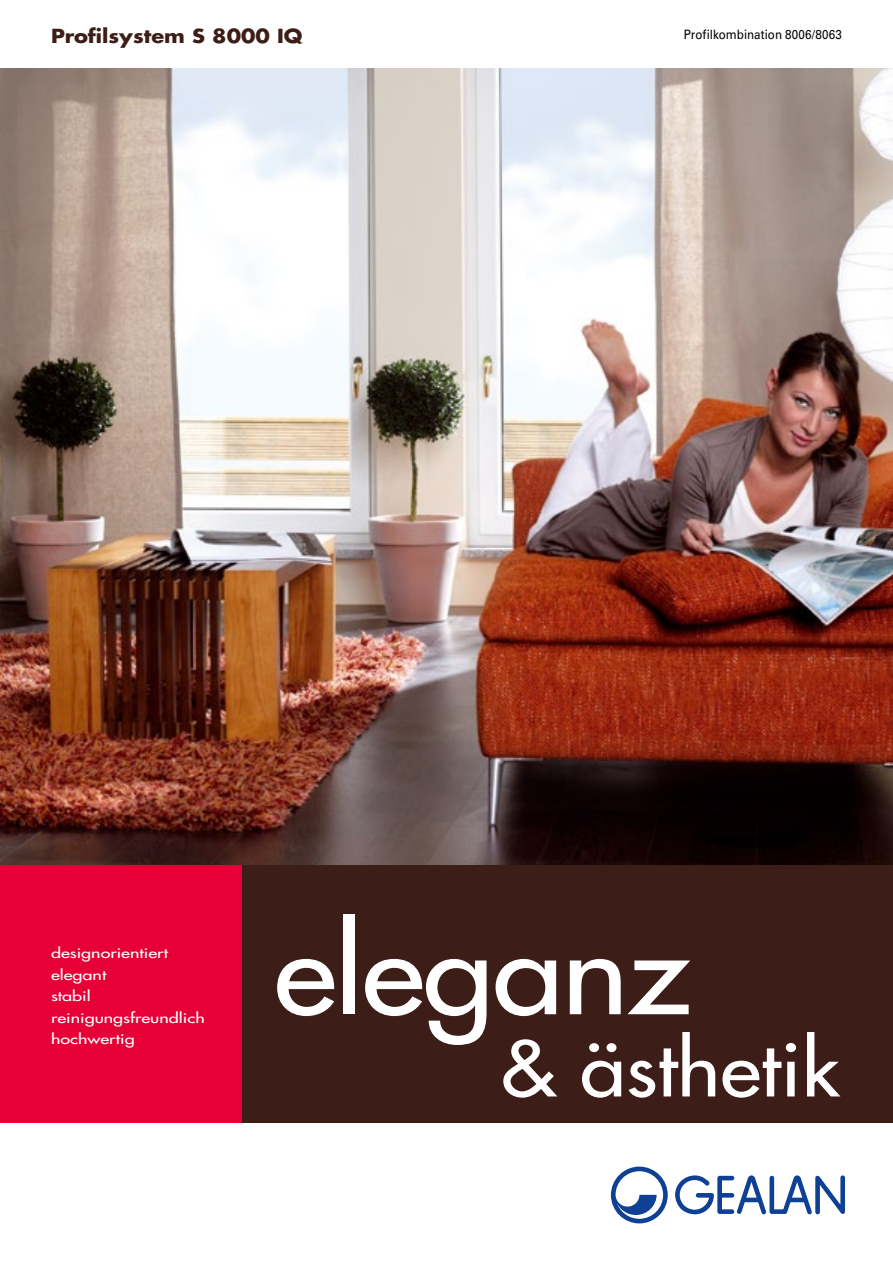
<style>
.page{position:relative;width:893px;height:1263px;background:#fff}
.page>*{position:absolute;margin:0;border:0;box-sizing:border-box;transform-origin:0 0}
.t1{font:500 114.75px "Futura CE";letter-spacing:-.01em;color:#fff;scale:1.11 1}
.t2{font:500 74.25px "Futura CE";color:#fff;scale:1.11 1}
.t3{font:700 18.9px "Futura CE";color:#3c1d17;scale:1.11 1}
.t4{font:500 13.5px/21.6px "Futura CE";color:#fff;scale:1.33 1}
.t5{font:12.9px "Univers LT";letter-spacing:.005em;color:#000;scale:.9 1}
</style>
<div class="page">
<img style="left:0;top:68px;width:893px;height:797px">
<div style="left:0;top:865px;width:259px;height:258px;background:#e60036"></div>
<div style="left:242px;top:865px;width:651px;height:258px;background:#3c1d17"></div>
<svg style="left:611px;top:1166px;width:57px;height:57px"></svg>
<svg style="left:675px;top:1175px;width:170px;height:40px"></svg>
<h3 class="t3" style="left:51px;top:21px;width:228px">Profilsystem S 8000 IQ</h3>
<p class="t5" style="left:684px;top:27px;width:177px">Profilkombination 8006/8063</p>
<p class="t4" style="left:51px;top:942px;width:117px">designorientiert elegant<br>stabil reinigungsfreundlich hochwertig</p>
<h1 class="t1" style="left:274px;top:889px;width:377px">eleganz</h1>
<h2 class="t2" style="left:499px;top:1015px;width:308px">&amp; ästhetik</h2>
</div>
